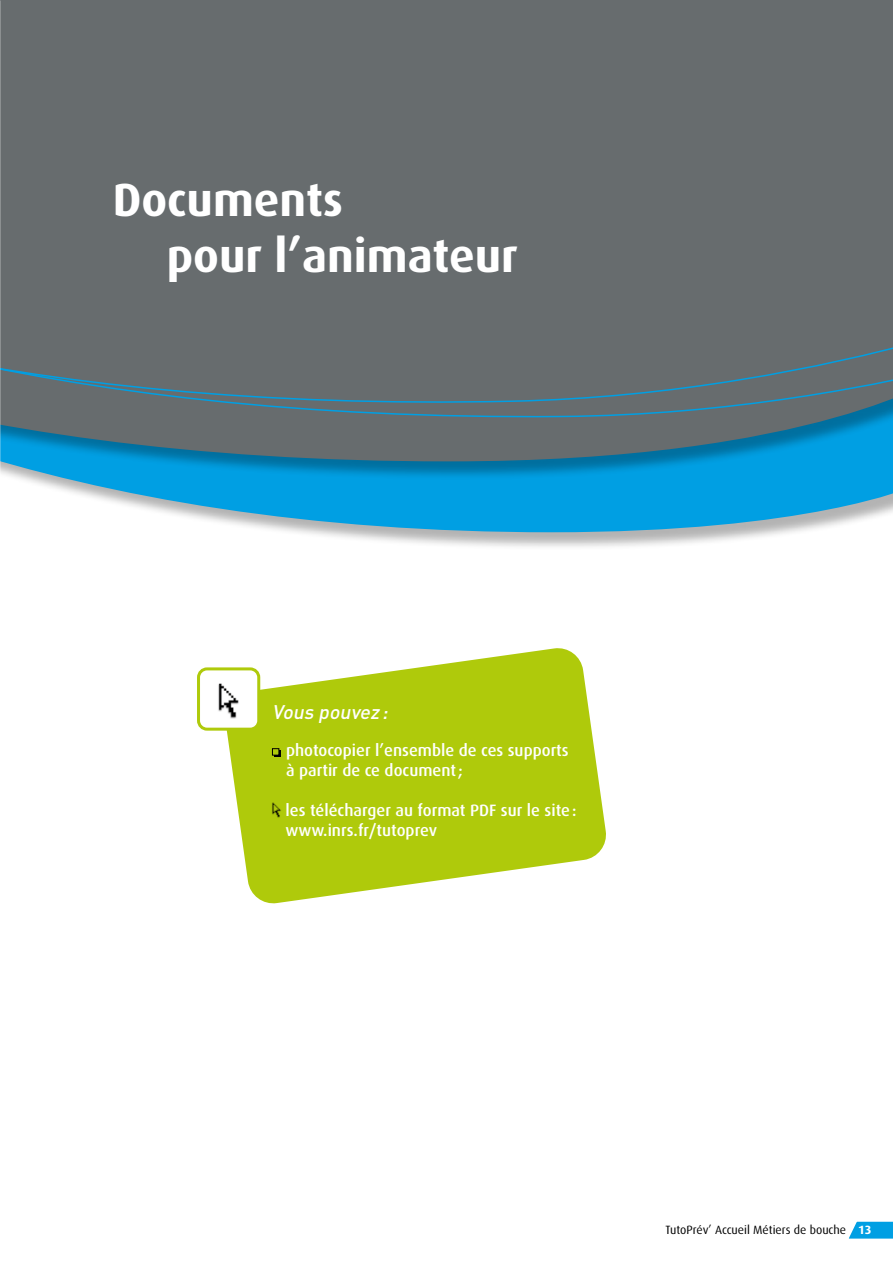
<style>
.page{position:relative;width:893px;height:1263px;background:#fff}
.page>*{position:absolute;margin:0;border:0;box-sizing:border-box;transform-origin:0 0}
.t1{font:700 46.5px/55.8px "Dax OT";color:#fff}
.t2{font:italic 500 19.5px "DINOT";color:#fff}
.t3{font:500 16.5px/19.8px "Dax OT";color:#fff}
.t4{font:12px "Dax OT";color:#000}
.s1{font-weight:700;color:#fff}
</style>
<div class="page">
<svg style="left:849px;top:1222px;width:44px;height:16px"></svg>
<div style="left:0;top:0;width:893px;height:551px;background:#000;opacity:.3"></div>
<svg style="left:0;top:480px;width:893px;height:52px;fill:#009fe3"></svg>
<div style="left:0;top:0;width:893px;height:480px;background:#000;opacity:.3"></div>
<svg style="left:0;top:425px;width:893px;height:36px;background:#40778e"></svg>
<div style="left:0;top:0;width:893px;height:425px;background:#676c6e"></div>
<svg style="left:226px;top:648px;width:380px;height:256px;fill:#afca0b"></svg>
<div style="left:272px;top:748px;width:7px;height:7px;border:1px solid #000"></div>
<div style="left:199px;top:669px;width:60px;height:60px;background:#fff;border-radius:9px"></div>
<div style="left:197px;top:667px;width:63px;height:64px;border:3px solid #afca0b;border-radius:9px"></div>
<img style="left:218px;top:683px;width:21px;height:36px">
<img style="left:269px;top:802px;width:15px;height:15px">
<svg style="left:274px;top:750px;width:11px;height:7px"></svg>
<h1 class="t1" style="left:167px;top:171px;width:353px;text-indent:-54px">Documents<br>pour l’animateur</h1>
<p class="t2" style="left:272px;top:699px;width:121px">Vous pouvez :</p>
<p class="t3" style="left:286px;top:740px;width:284px">photocopier l’ensemble de ces supports à partir de ce document;</p>
<p class="t3" style="left:286px;top:800px;width:292px">les télécharger au format PDF sur le site: www.inrs.fr/tutoprev</p>
<p class="t4" style="left:666px;top:1222px;width:208px">TutoPrév’ Accueil Métiers de bouche <span class="s1">13</span></p>
</div>
